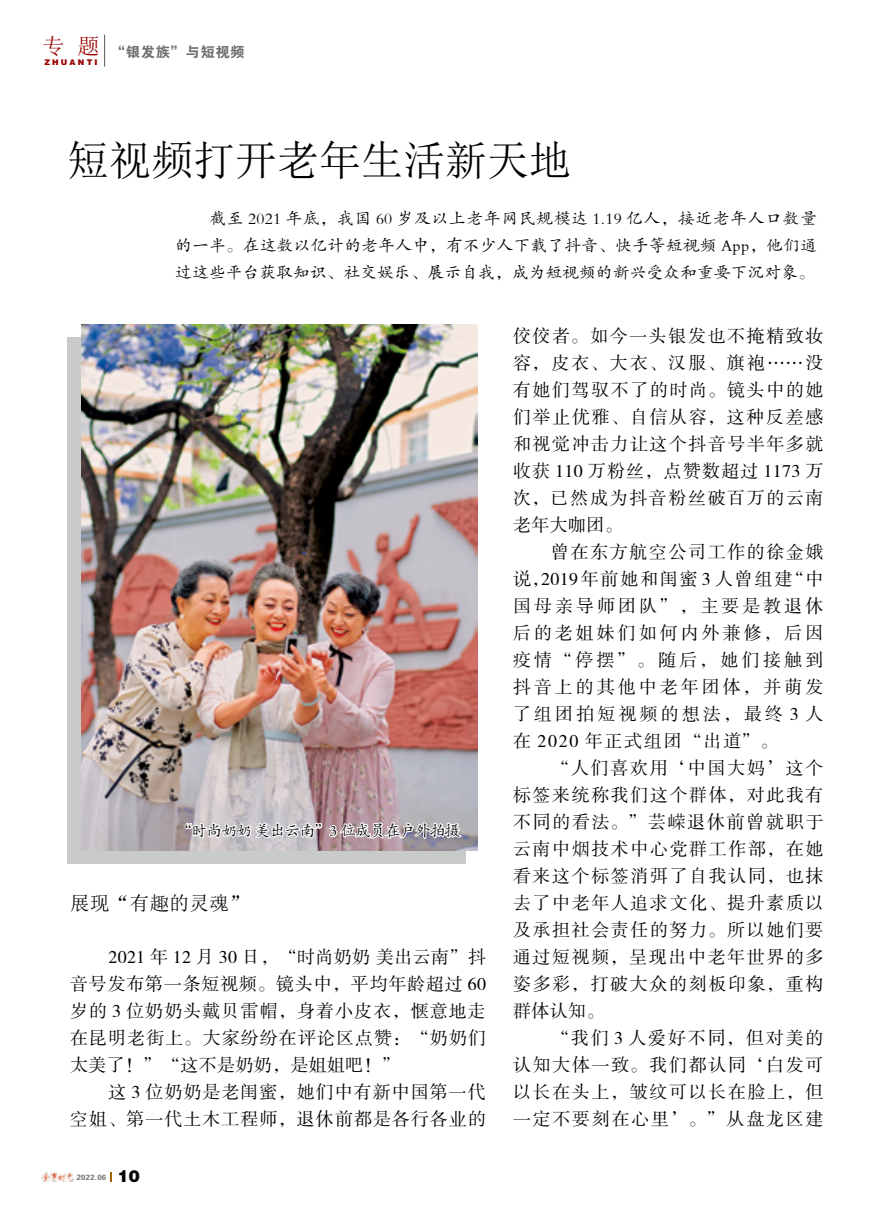
<style>
.page{position:relative;width:893px;height:1212px;background:#fff}
.page>*{position:absolute;margin:0;border:0;box-sizing:border-box;transform-origin:0 0}
.t1{font:42px "Sim Sun";color:#000}
.t2{font:22.2px "Sim Sun";color:#9b0000}
.t3{font:19.5px "Sim Sun";letter-spacing:.02em;color:#000}
.t4{font:18px/27px "FZSSK GBK1 0";letter-spacing:.09em;color:#000;text-align:justify}
.t5{font:18px/27px "FZSSK GBK1 0";letter-spacing:.055em;color:#000;text-align:right}
.t6{font:16.5px/27px "FZKTK GBK1 0";letter-spacing:.02em;color:#000;text-align:justify}
.t7{font:15.6px "FZKTK GBK1 0";letter-spacing:-.04em;color:#000}
.t8{font:14.4px "FZDHTK GBK1 0";letter-spacing:.04em;color:#727171}
.t9{font:7.8px "FZCCHK GBK1 0";letter-spacing:.28em;color:#9b0000}
.t10{font:7.65px "FZDHTK GBK1 0";letter-spacing:.04em;color:#727171}
.s1{font-family:"FZCCHK GBK1 0";font-size:16.5px;color:#000}
</style>
<div class="page">
<img style="left:42px;top:1172px;width:32px;height:10px">
<svg style="left:110px;top:1172px;width:2px;height:10px"></svg>
<hr style="left:104px;top:35px;width:1px;height:32px;background:#595757">
<div style="left:68px;top:338px;width:398px;height:526px;background:#c9caca"></div>
<img style="left:81px;top:325px;width:396px;height:525px">
<img style="left:184px;top:676px;width:278px;height:175px">
<p class="t2" style="left:43px;top:35px;width:59px">专 题</p>
<p class="t9" style="left:44px;top:58px;width:55px">ZHUANTI</p>
<p class="t8" style="left:111px;top:44px;width:135px">“银发族”与短视频</p>
<h1 class="t1" style="left:67px;top:139px;width:505px">短视频打开老年生活新天地</h1>
<p class="t6" style="left:175px;top:205px;width:643px;text-indent:34px">截至 2021 年底，我国 60 岁及以上老年网民规模达 1.19 亿人，接近老年人口数量的一半。在这数以亿计的老年人中，有不少人下载了抖音、快手等短视频 App，他们通过这些平台获取知识、社交娱乐、展示自我，成为短视频的新兴受众和重要下沉对象。</p>
<p class="t7" style="left:177px;top:822px;width:285px">“时尚奶奶 美出云南”3 位成员在户外拍摄</p>
<p class="t3" style="left:70px;top:893px;width:180px">展现“有趣的灵魂”</p>
<p class="t4" style="left:70px;top:944px;width:417px;text-indent:38px">2021 年 12 月 30 日，“时尚奶奶 美出云南”抖音号发布第一条短视频。镜头中，平均年龄超过 60岁的 3 位奶奶头戴贝雷帽，身着小皮衣，惬意地走在昆明老街上。大家纷纷在评论区点赞：“奶奶们太美了！”“这不是奶奶，是姐姐吧！”</p>
<p class="t5" style="left:70px;top:1079px;width:417px">这 3 位奶奶是老闺蜜，她们中有新中国第一代<br>空姐、第一代土木工程师，退休前都是各行各业的</p>
<p class="t10" style="left:77px;top:1173px;width:65px">2022.06 <span class="s1">10</span></p>
<p class="t4" style="left:513px;top:323px;width:312px">佼佼者。如今一头银发也不掩精致妆容，皮衣、大衣、汉服、旗袍……没有她们驾驭不了的时尚。镜头中的她们举止优雅、自信从容，这种反差感和视觉冲击力让这个抖音号半年多就收获 110 万粉丝，点赞数超过 1173 万次，已然成为抖音粉丝破百万的云南老年大咖团。</p>
<p class="t4" style="left:513px;top:539px;width:312px;text-indent:38px">曾在东方航空公司工作的徐金娥说，2019年前她和闺蜜 3 人曾组建“中国母亲导师团队”，主要是教退休后的老姐妹们如何内外兼修，后因疫情“停摆”。随后，她们接触到抖音上的其他中老年团体，并萌发了组团拍短视频的想法，最终 3 人在 2020 年正式组团“出道”。</p>
<p class="t4" style="left:513px;top:755px;width:312px;text-indent:38px">“人们喜欢用‘中国大妈’这个标签来统称我们这个群体，对此我有不同的看法。”芸嵘退休前曾就职于云南中烟技术中心党群工作部，在她看来这个标签消弭了自我认同，也抹去了中老年人追求文化、提升素质以及承担社会责任的努力。所以她们要通过短视频，呈现出中老年世界的多姿多彩，打破大众的刻板印象，重构群体认知。</p>
<p class="t4" style="left:513px;top:1025px;width:312px;text-indent:38px">“我们 3 人爱好不同，但对美的认知大体一致。我们都认同‘白发可以长在头上，皱纹可以长在脸上，但一定不要刻在心里’。”从盘龙区建</p>
</div>
